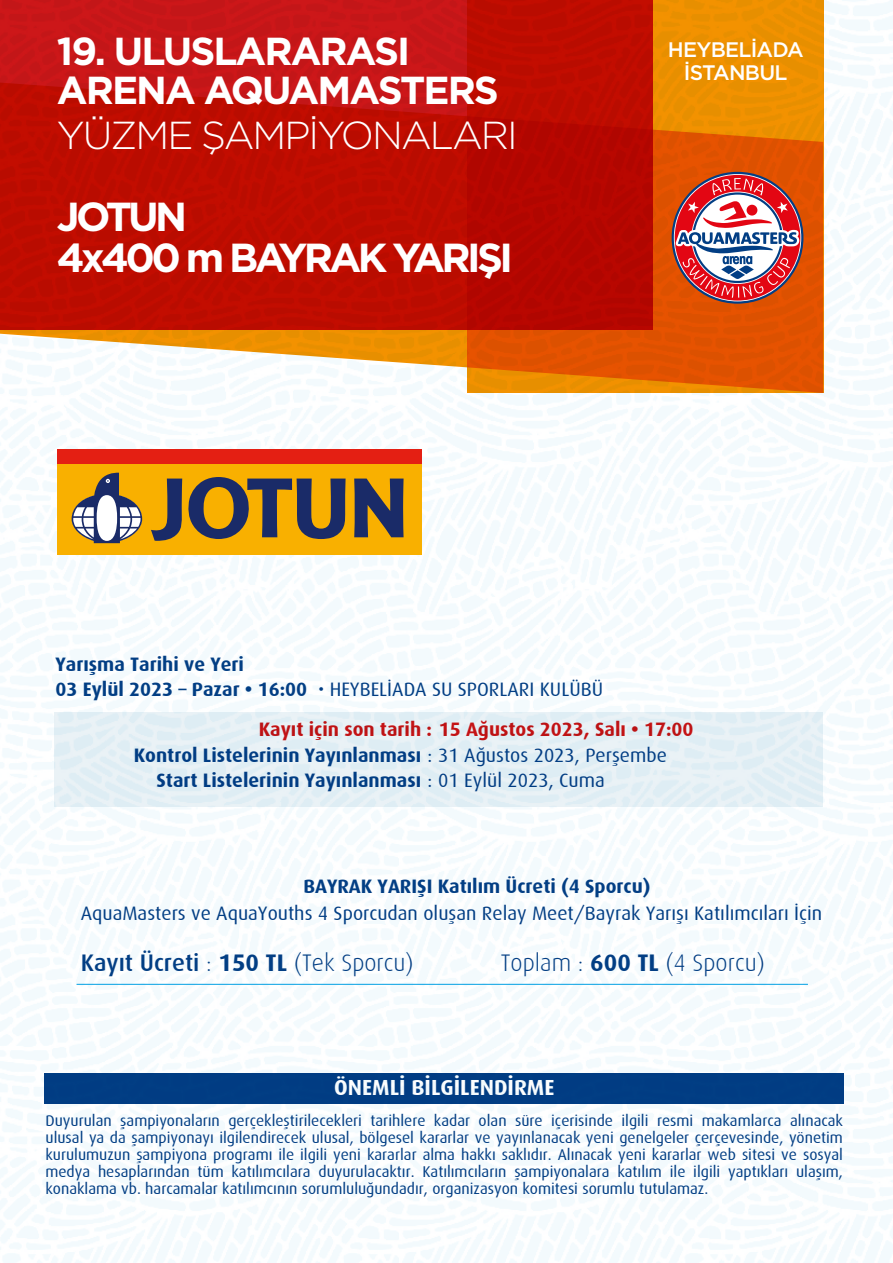
<style>
.page{position:relative;width:893px;height:1263px;background:#fff}
.page>*{position:absolute;margin:0;border:0;box-sizing:border-box;transform-origin:0 0}
.t1{font:700 40.5px/41.2px "Gotham";letter-spacing:-.09em;color:#fff}
.t2{font:700 39px/39px "Gotham";letter-spacing:-.05em;color:#fff}
.t3{font:300 39px "Gotham";letter-spacing:-.05em;color:#fff}
.t4{font:300 24px "Dax";color:#023e84}
.t5{font:700 21.9px "Dax";color:#fff}
.t6{font:500 21px/22.5px "Gotham";letter-spacing:-.035em;color:#fff;text-align:center}
.t7{font:700 19.5px/25.5px "Dax";color:#023e84}
.t8{font:19.5px "Dax";color:#023e84}
.t9{font:700 19.5px "Dax";color:#c51315}
.t10{font:15.6px/17.1px "Dax";color:#023e84;text-align:justify}
.s1{font-weight:400}
.s2{font-weight:500}
.s3{font-weight:700}
</style>
<div class="page">
<img style="left:0;top:0;width:893px;height:1263px">
<hr style="left:77px;top:984px;width:731px;height:1px;background:#009fe3">
<div style="left:57px;top:464px;width:364px;height:91px;background:#f9b000"></div>
<div style="left:57px;top:449px;width:364px;height:15px;background:#e41f13"></div>
<svg style="left:354px;top:478px;width:50px;height:59px"></svg>
<svg style="left:151px;top:477px;width:195px;height:64px"></svg>
<svg style="left:72px;top:473px;width:70px;height:70px"></svg>
<svg style="left:672px;top:172px;width:131px;height:132px"></svg>
<h2 class="t2" style="left:57px;top:32px;width:443px">19. ULUSLARARASI<br>ARENA AQUAMASTERS</h2>
<h2 class="t3" style="left:57px;top:111px;width:462px">YÜZME ŞAMPİYONALARI</h2>
<h1 class="t1" style="left:57px;top:196px;width:458px">JOTUN<br>4x400 m BAYRAK YARIŞI</h1>
<h3 class="t6" style="left:668px;top:38px;width:137px">HEYBELİADA<br>İSTANBUL</h3>
<p class="t7" style="left:56px;top:651px;width:549px">Yarışma Tarihi ve Yeri<br>03 Eylül 2023 – Pazar • 16:00 <span class="s1">• HEYBELİADA SU SPORLARI KULÜBÜ</span></p>
<p class="t9" style="left:259px;top:718px;width:436px">Kayıt için son tarih : 15 Ağustos 2023, Salı • 17:00</p>
<p class="t7" style="left:134px;top:742px;width:535px">Kontrol Listelerinin Yayınlanması <span class="s1">: 31 Ağustos 2023, Perşembe</span></p>
<p class="t7" style="left:157px;top:768px;width:450px">Start Listelerinin Yayınlanması <span class="s1">: 01 Eylül 2023, Cuma</span></p>
<p class="t7" style="left:303px;top:873px;width:349px">BAYRAK YARIŞI Katılım Ücreti (4 Sporcu)</p>
<p class="t8" style="left:81px;top:902px;width:743px">AquaMasters ve AquaYouths 4 Sporcudan oluşan Relay Meet/Bayrak Yarışı Katılımcıları İçin</p>
<h3 class="t4" style="left:81px;top:950px;width:335px"><span class="s2">Kayıt Ücreti</span> : <span class="s3">150 TL</span> (Tek Sporcu)</h3>
<h3 class="t4" style="left:501px;top:950px;width:266px">Toplam : <span class="s3">600 TL</span> (4 Sporcu)</h3>
<h3 class="t5" style="left:334px;top:1075px;width:222px">ÖNEMLİ BİLGİLENDİRME</h3>
<p class="t10" style="left:45px;top:1112px;width:799px">Duyurulan şampiyonaların gerçekleştirilecekleri tarihlere kadar olan süre içerisinde ilgili resmi makamlarca alınacak ulusal ya da şampiyonayı ilgilendirecek ulusal, bölgesel kararlar ve yayınlanacak yeni genelgeler çerçevesinde, yönetim kurulumuzun şampiyona programı ile ilgili yeni kararlar alma hakkı saklıdır. Alınacak yeni kararlar web sitesi ve sosyal medya hesaplarından tüm katılımcılara duyurulacaktır. Katılımcıların şampiyonalara katılım ile ilgili yaptıkları ulaşım, konaklama vb. harcamalar katılımcının sorumluluğundadır, organizasyon komitesi sorumlu tutulamaz.</p>
</div>
